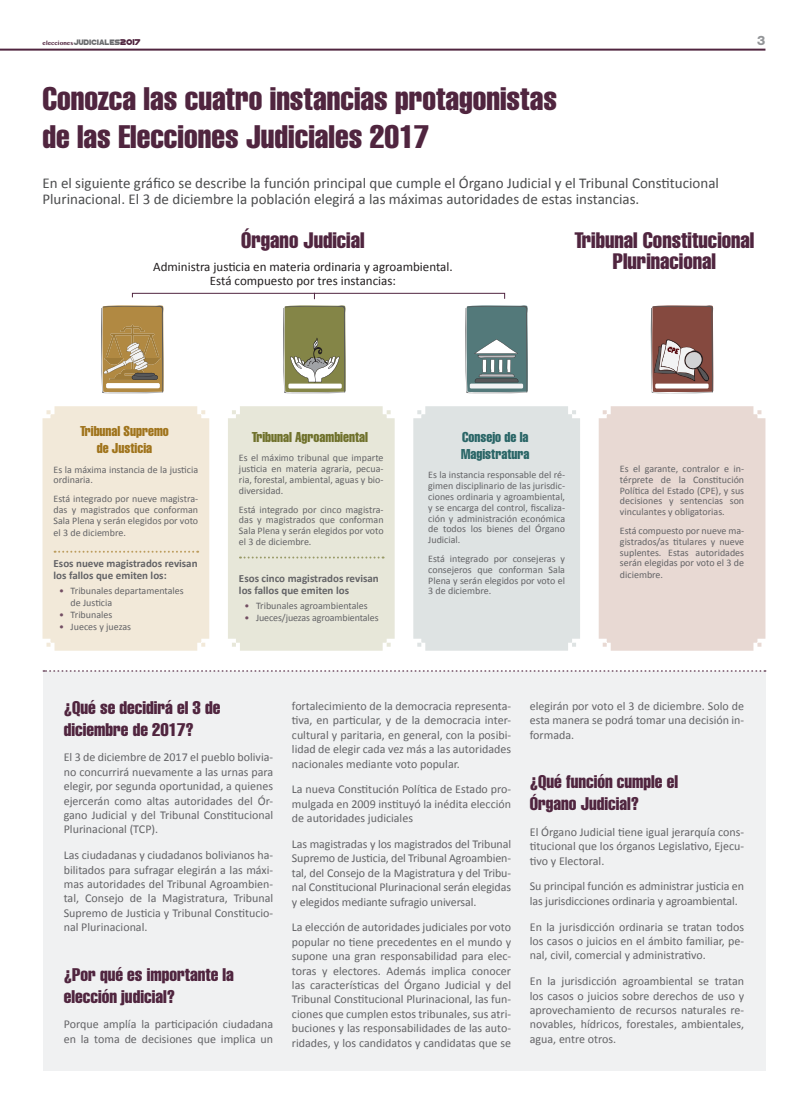
<style>
.page{position:relative;width:808px;height:1106px;background:#fff}
.page>*{position:absolute;margin:0;border:0;box-sizing:border-box;transform-origin:0 0}
.t1{font:32px/38.4px "Helvetica LT Std Comp";color:#50253f}
.t2{font:22px/21px "Helvetica LT Std Comp";color:#50253f;text-align:center}
.t3{font:18px/21.6px "Helvetica LT Std Comp";color:#50253f}
.t4{font:15px/16.2px "Calibri";color:#4b4c4d}
.t5{font:14px/16.8px "Helvetica LT Std Comp";color:#a0741c;text-align:center}
.t6{font:14px/16.8px "Helvetica LT Std Comp";color:#2a6667}
.t7{font:14px "Helvetica LT Std Comp";color:#6f712b}
.t8{font:13px "Calibri";color:#231f20}
.t9{font:800 13px "Helvetica Neue LT Std";color:#939598}
.t10{font:12px/14.4px "Calibri";color:#636366;text-align:justify}
.t11{font:700 11px/11.9px "Calibri";color:#636366}
.t12{font:10px/10.8px "Calibri";color:#636366;text-align:justify}
.t13{font:700 5px "Bangla MN";color:#50253f}
.s1{font-family:"Go Go Poster Punch";font-weight:400;font-size:8.1px;color:#6c6d70}
.s2{font-family:"Go Go Poster Punch";font-weight:400;font-size:8.6px}
.s3{color:#734e63}
</style>
<div class="page">
<hr style="left:0;top:49px;width:765px;height:2px;background:#50253f">
<div style="left:43px;top:406px;width:166px;height:244px;background:#f2e9d9"></div>
<div style="left:228px;top:406px;width:167px;height:244px;background:#e7e7d9"></div>
<div style="left:413px;top:406px;width:167px;height:244px;background:#dee3e3"></div>
<div style="left:599px;top:406px;width:166px;height:244px;background:#e8d9d3"></div>
<div style="left:43px;top:672px;width:722px;height:399px;background:#f0f1f2"></div>
<svg style="left:44px;top:670px;width:721px;height:2px"></svg>
<svg style="left:651px;top:305px;width:63px;height:88px;background:#936b64"></svg>
<div style="left:655px;top:383px;width:53px;height:5px;background:#fff"></div>
<svg style="left:55px;top:550px;width:143px;height:2px"></svg>
<svg style="left:240px;top:556px;width:144px;height:2px"></svg>
<svg style="left:101px;top:292px;width:427px;height:101px"></svg>
<p class="t13" style="left:43px;top:39px;width:100px">elecciones<span class="s1">JUDICIALES</span><span class="s2">2017</span></p>
<p class="t9" style="left:757px;top:33px;width:10px">3</p>
<p class="t1" style="left:42px;top:79px;width:516px">Conozca las cuatro instancias protagonistas de las Elecciones Judiciales 2017</p>
<p class="t4" style="left:42px;top:174px;width:678px">En el siguiente gráfico se describe la función principal que cumple el Órgano Judicial y el Tribunal Constitucional<br>Plurinacional. El 3 de diciembre la población elegirá a las máximas autoridades de estas instancias.</p>
<p class="t2" style="left:241px;top:229px;width:125px">Órgano Judicial</p>
<p class="t8" style="left:153px;top:258px;width:301px">Administra justicia en materia ordinaria y agroambiental.</p>
<p class="t8" style="left:210px;top:272px;width:188px">Está compuesto por tres instancias:</p>
<p class="t2" style="left:574px;top:229px;width:181px">Tribunal Constitucional<br>Plurinacional</p>
<p class="t5" style="left:80px;top:423px;width:90px">Tribunal Supremo de Justicia</p>
<p class="t12" style="left:54px;top:463px;width:146px">Es la máxima instancia de la justicia ordinaria.</p>
<p class="t12" style="left:54px;top:493px;width:146px">Está integrado por nueve magistra&shy;das y magistrados que conforman Sala Plena y serán elegidos por voto</p>
<p class="t12" style="left:54px;top:526px;width:74px">el 3 de diciembre.</p>
<p class="t11" style="left:54px;top:556px;width:146px">Esos nueve magistrados revisan los fallos que emiten los:</p>
<p class="t12" style="left:71px;top:583px;width:115px;line-height:12px;text-indent:-11px"><span class="s3">•</span> Tribunales departamentales de Justicia</p>
<p class="t12" style="left:59px;top:608px;width:55px"><span class="s3">•</span> Tribunales</p>
<p class="t12" style="left:59px;top:620px;width:73px"><span class="s3">•</span> Jueces y juezas</p>
<p class="t7" style="left:252px;top:428px;width:118px">Tribunal Agroambiental</p>
<p class="t12" style="left:239px;top:452px;width:146px">Es el máximo tribunal que imparte justicia en materia agraria, pecua&shy;ria, forestal, ambiental, aguas y bio&shy;diversidad.</p>
<p class="t12" style="left:239px;top:503px;width:146px">Está integrado por cinco magistra&shy;das y magistrados que conforman Sala Plena y serán elegidos por voto el 3 de diciembre.</p>
<p class="t11" style="left:239px;top:572px;width:141px">Esos cinco magistrados revisan los fallos que emiten los</p>
<p class="t12" style="left:245px;top:599px;width:125px"><span class="s3">•</span> Tribunales agroambientales</p>
<p class="t12" style="left:245px;top:611px;width:135px"><span class="s3">•</span> Jueces/juezas agroambientales</p>
<p class="t6" style="left:461px;top:428px;width:70px">Consejo de la<br>Magistratura</p>
<p class="t12" style="left:428px;top:469px;width:138px">Es la instancia responsable del ré&shy;gimen disciplinario de las jurisdic&shy;ciones ordinaria y agroambiental, y se encarga del control, fiscaliza&shy;ción y administración económica de todos los bienes del Órgano Judicial.</p>
<p class="t12" style="left:428px;top:552px;width:138px">Está integrado por consejeras y consejeros que conforman Sala Plena y serán elegidos por voto el 3 de diciembre.</p>
<p class="t12" style="left:620px;top:463px;width:126px">Es el garante, contralor e in&shy;térprete de la Constitución Política del Estado (CPE), y sus decisiones y sentencias son vinculantes y obligatorias.</p>
<p class="t12" style="left:620px;top:525px;width:126px">Está compuesto por nueve ma&shy;gistrados/as titulares y nueve suplentes. Estas autoridades serán elegidas por voto el 3 de</p>
<p class="t12" style="left:620px;top:569px;width:45px">diciembre.</p>
<p class="t3" style="left:64px;top:696px;width:158px">¿Qué se decidirá el 3 de diciembre de 2017?</p>
<p class="t10" style="left:64px;top:749px;width:211px">El 3 de diciembre de 2017 el pueblo bolivia&shy;no concurrirá nuevamente a las urnas para elegir, por segunda oportunidad, a quienes ejercerán como altas autoridades del Ór&shy;gano Judicial y del Tribunal Constitucional Plurinacional (TCP).</p>
<p class="t10" style="left:64px;top:847px;width:211px">Las ciudadanas y ciudadanos bolivianos ha&shy;bilitados para sufragar elegirán a las máxi&shy;mas autoridades del Tribunal Agroambien&shy;tal, Consejo de la Magistratura, Tribunal Supremo de Justicia y Tribunal Constitucio&shy;nal Plurinacional.</p>
<p class="t3" style="left:64px;top:963px;width:172px">¿Por qué es importante la elección judicial?</p>
<p class="t10" style="left:64px;top:1016px;width:211px">Porque amplía la participación ciudadana en la toma de decisiones que implica un</p>
<p class="t10" style="left:292px;top:698px;width:221px">fortalecimiento de la democracia representa&shy;tiva, en particular, y de la democracia inter&shy;cultural y paritaria, en general, con la posibi&shy;lidad de elegir cada vez más a las autoridades nacionales mediante voto popular.</p>
<p class="t10" style="left:292px;top:781px;width:221px">La nueva Constitución Política de Estado pro&shy;mulgada en 2009 instituyó la inédita elección de autoridades judiciales</p>
<p class="t10" style="left:292px;top:836px;width:221px">Las magistradas y los magistrados del Tribunal Supremo de Justicia, del Tribunal Agroambien&shy;tal, del Consejo de la Magistratura y del Tribu&shy;nal Constitucional Plurinacional serán elegidas y elegidos mediante sufragio universal.</p>
<p class="t10" style="left:292px;top:919px;width:221px">La elección de autoridades judiciales por voto popular no tiene precedentes en el mundo y supone una gran responsabilidad para elec&shy;toras y electores. Además implica conocer las características del Órgano Judicial y del Tribunal Constitucional Plurinacional, las fun&shy;ciones que cumplen estos tribunales, sus atri&shy;buciones y las responsabilidades de las auto&shy;ridades, y los candidatos y candidatas que se</p>
<p class="t10" style="left:530px;top:698px;width:216px">elegirán por voto el 3 de diciembre. Solo de esta manera se podrá tomar una decisión in&shy;formada.</p>
<p class="t3" style="left:530px;top:771px;width:150px">¿Qué función cumple el<br>Órgano Judicial?</p>
<p class="t10" style="left:530px;top:824px;width:216px">El Órgano Judicial tiene igual jerarquía cons&shy;titucional que los órganos Legislativo, Ejecu&shy;tivo y Electoral.</p>
<p class="t10" style="left:530px;top:878px;width:216px">Su principal función es administrar justicia en las jurisdicciones ordinaria y agroambiental.</p>
<p class="t10" style="left:530px;top:918px;width:216px">En la jurisdicción ordinaria se tratan todos los casos o juicios en el ámbito familiar, pe&shy;nal, civil, comercial y administrativo.</p>
<p class="t10" style="left:530px;top:973px;width:216px">En la jurisdicción agroambiental se tratan los casos o juicios sobre derechos de uso y aprovechamiento de recursos naturales re&shy;novables, hídricos, forestales, ambientales, agua, entre otros.</p>
</div>
